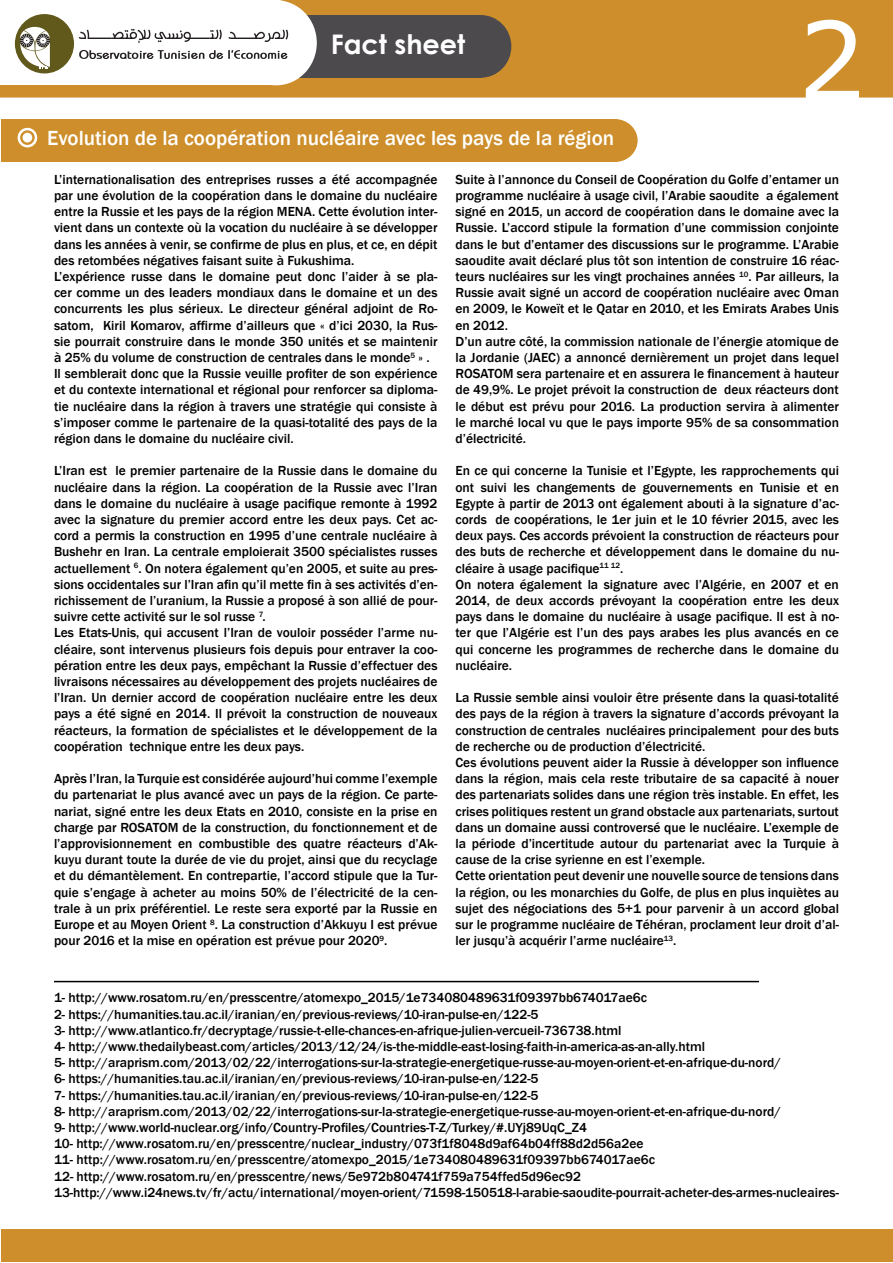
<style>
.page{position:relative;width:893px;height:1263px;background:#fff}
.page>*{position:absolute;margin:0;border:0;box-sizing:border-box;transform-origin:0 0}
.t1{font:108px "MS Reference Sans Serif";color:#fff}
.t2{font:700 27px "Century Gothic";color:#fff}
.t3{font:500 21px "Franklin Gothic";color:#fffffe}
.t4{font:500 13.5px/16.2px "Franklin Gothic";color:#000}
</style>
<div class="page">
<div style="left:0;top:0;width:893px;height:98px;background:#cd8e2b"></div>
<div style="left:1px;top:1230px;width:891px;height:32px;background:#cd8e2b"></div>
<div style="left:450px;top:15px;width:61px;height:63px;background:#4d4a4d;border-radius:50%"></div>
<div style="left:274px;top:15px;width:208px;height:63px;background:#4d4a4d"></div>
<div style="left:235px;top:0;width:82px;height:85px;background:#fff;border-radius:50%"></div>
<div style="left:0;top:0;width:277px;height:85px;background:#fff"></div>
<div style="left:15px;top:14px;width:59px;height:59px;background:#61591c;border-radius:50%"></div>
<svg style="left:20px;top:27px;width:30px;height:42px"></svg>
<svg style="left:79px;top:29px;width:143px;height:14px"></svg>
<svg style="left:228px;top:30px;width:60px;height:12px"></svg>
<svg style="left:79px;top:50px;width:208px;height:9px"></svg>
<div style="left:592px;top:119px;width:46px;height:43px;background:#cd8e2b;border-radius:50%"></div>
<div style="left:1px;top:119px;width:616px;height:43px;background:#cd8e2b"></div>
<svg style="left:18px;top:128px;width:19px;height:19px"></svg>
<div style="left:23px;top:133px;width:9px;height:9px;background:#fffeff;border-radius:50%"></div>
<hr style="left:54px;top:981px;width:705px;height:1px;background:#000">
<h2 class="t2" style="left:331px;top:23px;width:136px">Fact sheet</h2>
<h1 class="t1" style="left:797px;top:-9px;width:70px">2</h1>
<h3 class="t3" style="left:47px;top:125px;width:568px">Evolution de la coopération nucléaire avec les pays de la région</h3>
<p class="t4" style="left:54px;top:171px;width:385px">L’internationalisation des entreprises russes a été accompagnée par une évolution de la coopération dans le domaine du nucléaire entre la Russie et les pays de la région MENA. Cette évolution inter&shy;vient dans un contexte où la vocation du nucléaire à se développer dans les années à venir, se confirme de plus en plus, et ce, en dépit des retombées négatives faisant suite à Fukushima.<br>L’expérience russe dans le domaine peut donc l’aider à se pla&shy;cer comme un des leaders mondiaux dans le domaine et un des concurrents les plus sérieux. Le directeur général adjoint de Ro&shy;satom, Kiril Komarov, affirme d’ailleurs que « d’ici 2030, la Rus&shy;sie pourrait construire dans le monde 350 unités et se maintenir à 25% du volume de construction de centrales dans le monde<sup>5</sup> » .<br>Il semblerait donc que la Russie veuille profiter de son expérience et du contexte international et régional pour renforcer sa diploma&shy;tie nucléaire dans la région à travers une stratégie qui consiste à s’imposer comme le partenaire de la quasi-totalité des pays de la région dans le domaine du nucléaire civil.</p>
<p class="t4" style="left:54px;top:463px;width:385px">L’Iran est le premier partenaire de la Russie dans le domaine du nucléaire dans la région. La coopération de la Russie avec l’Iran dans le domaine du nucléaire à usage pacifique remonte à 1992 avec la signature du premier accord entre les deux pays. Cet ac&shy;cord a permis la construction en 1995 d’une centrale nucléaire à Bushehr en Iran. La centrale emploierait 3500 spécialistes russes actuellement <sup>6</sup>. On notera également qu’en 2005, et suite au pres&shy;sions occidentales sur l’Iran afin qu’il mette fin à ses activités d’en&shy;richissement de l’uranium, la Russie a proposé à son allié de pour&shy;suivre cette activité sur le sol russe <sup>7</sup>.<br>Les Etats-Unis, qui accusent l’Iran de vouloir posséder l’arme nu&shy;cléaire, sont intervenus plusieurs fois depuis pour entraver la coo&shy;pération entre les deux pays, empêchant la Russie d’effectuer des livraisons nécessaires au développement des projets nucléaires de l’Iran. Un dernier accord de coopération nucléaire entre les deux pays a été signé en 2014. Il prévoit la construction de nouveaux réacteurs, la formation de spécialistes et le développement de la coopération technique entre les deux pays.</p>
<p class="t4" style="left:54px;top:771px;width:385px;text-align:justify">Après l’Iran, la Turquie est considérée aujourd’hui comme l’exemple du partenariat le plus avancé avec un pays de la région. Ce parte&shy;nariat, signé entre les deux Etats en 2010, consiste en la prise en charge par ROSATOM de la construction, du fonctionnement et de l’approvisionnement en combustible des quatre réacteurs d’Ak&shy;kuyu durant toute la durée de vie du projet, ainsi que du recyclage et du démantèlement. En contrepartie, l’accord stipule que la Tur&shy;quie s’engage à acheter au moins 50% de l’électricité de la cen&shy;trale à un prix préférentiel. Le reste sera exporté par la Russie en Europe et au Moyen Orient <sup>8</sup>. La construction d’Akkuyu I est prévue pour 2016 et la mise en opération est prévue pour 2020<sup>9</sup>.</p>
<p class="t4" style="left:455px;top:171px;width:385px">Suite à l’annonce du Conseil de Coopération du Golfe d’entamer un programme nucléaire à usage civil, l’Arabie saoudite a également signé en 2015, un accord de coopération dans le domaine avec la Russie. L’accord stipule la formation d’une commission conjointe dans le but d’entamer des discussions sur le programme. L’Arabie saoudite avait déclaré plus tôt son intention de construire 16 réac&shy;teurs nucléaires sur les vingt prochaines années <sup>10</sup>. Par ailleurs, la Russie avait signé un accord de coopération nucléaire avec Oman en 2009, le Koweït et le Qatar en 2010, et les Emirats Arabes Unis en 2012.<br>D’un autre côté, la commission nationale de l’énergie atomique de la Jordanie (JAEC) a annoncé dernièrement un projet dans lequel ROSATOM sera partenaire et en assurera le financement à hauteur de 49,9%. Le projet prévoit la construction de deux réacteurs dont le début est prévu pour 2016. La production servira à alimenter le marché local vu que le pays importe 95% de sa consommation d’électricité.</p>
<p class="t4" style="left:455px;top:463px;width:385px">En ce qui concerne la Tunisie et l’Egypte, les rapprochements qui ont suivi les changements de gouvernements en Tunisie et en Egypte à partir de 2013 ont également abouti à la signature d’ac&shy;cords de coopérations, le 1er juin et le 10 février 2015, avec les deux pays. Ces accords prévoient la construction de réacteurs pour des buts de recherche et développement dans le domaine du nu&shy;cléaire à usage pacifique<sup>11</sup> <sup>12</sup>.<br>On notera également la signature avec l’Algérie, en 2007 et en 2014, de deux accords prévoyant la coopération entre les deux pays dans le domaine du nucléaire à usage pacifique. Il est à no&shy;ter que l’Algérie est l’un des pays arabes les plus avancés en ce qui concerne les programmes de recherche dans le domaine du nucléaire.</p>
<p class="t4" style="left:455px;top:690px;width:385px">La Russie semble ainsi vouloir être présente dans la quasi-totalité des pays de la région à travers la signature d’accords prévoyant la construction de centrales nucléaires principalement pour des buts de recherche ou de production d’électricité.<br>Ces évolutions peuvent aider la Russie à développer son influence dans la région, mais cela reste tributaire de sa capacité à nouer des partenariats solides dans une région très instable. En effet, les crises politiques restent un grand obstacle aux partenariats, surtout dans un domaine aussi controversé que le nucléaire. L’exemple de la période d’incertitude autour du partenariat avec la Turquie à cause de la crise syrienne en est l’exemple.<br>Cette orientation peut devenir une nouvelle source de tensions dans la région, ou les monarchies du Golfe, de plus en plus inquiètes au sujet des négociations des 5+1 pour parvenir à un accord global sur le programme nucléaire de Téhéran, proclament leur droit d’al&shy;ler jusqu’à acquérir l’arme nucléaire<sup>13</sup>.</p>
<p class="t4" style="left:54px;top:990px;width:786px">1- http://www.rosatom.ru/en/presscentre/atomexpo_2015/1e734080489631f09397bb674017ae6c<br>2- https://humanities.tau.ac.il/iranian/en/previous-reviews/10-iran-pulse-en/122-5<br>3- http://www.atlantico.fr/decryptage/russie-t-elle-chances-en-afrique-julien-vercueil-736738.html<br>4- http://www.thedailybeast.com/articles/2013/12/24/is-the-middle-east-losing-faith-in-america-as-an-ally.html<br>5- http://araprism.com/2013/02/22/interrogations-sur-la-strategie-energetique-russe-au-moyen-orient-et-en-afrique-du-nord/<br>6- https://humanities.tau.ac.il/iranian/en/previous-reviews/10-iran-pulse-en/122-5<br>7- https://humanities.tau.ac.il/iranian/en/previous-reviews/10-iran-pulse-en/122-5<br>8- http://araprism.com/2013/02/22/interrogations-sur-la-strategie-energetique-russe-au-moyen-orient-et-en-afrique-du-nord/<br>9- http://www.world-nuclear.org/info/Country-Profiles/Countries-T-Z/Turkey/#.UYj89UqC_Z4<br>10- http://www.rosatom.ru/en/presscentre/nuclear_industry/073f1f8048d9af64b04ff88d2d56a2ee<br>11- http://www.rosatom.ru/en/presscentre/atomexpo_2015/1e734080489631f09397bb674017ae6c<br>12- http://www.rosatom.ru/en/presscentre/news/5e972b804741f759a754ffed5d96ec92<br>13-http://www.i24news.tv/fr/actu/international/moyen-orient/71598-150518-l-arabie-saoudite-pourrait-acheter-des-armes-nucleaires-</p>
</div>
